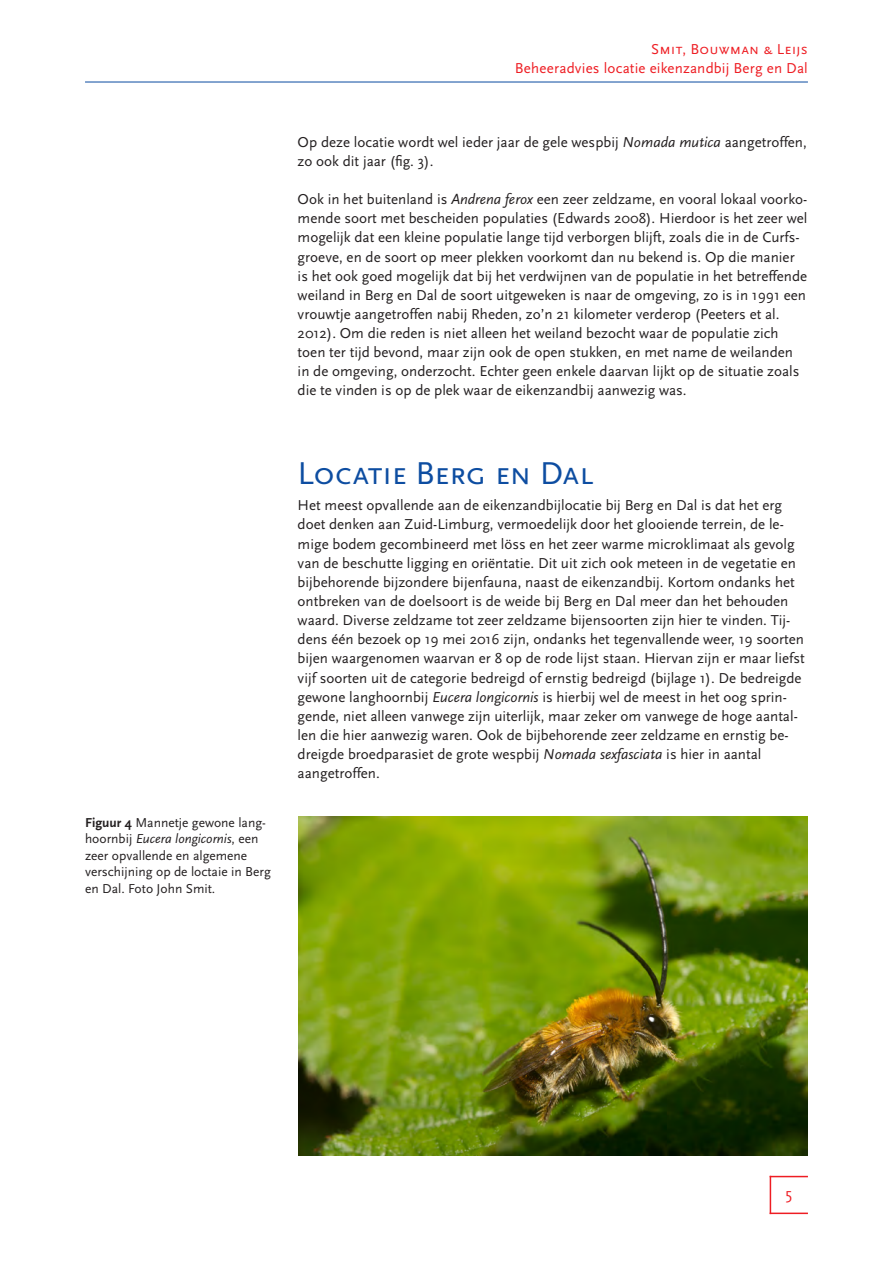
<style>
.page{position:relative;width:893px;height:1263px;background:#fff}
.page>*{position:absolute;margin:0;border:0;box-sizing:border-box;transform-origin:0 0}
.kop{font:33px "Scala Sans Caps";letter-spacing:-.02em;color:#0d4da1}
.t1{font:16.5px "Scala Sans";color:#ee1d23}
.t2{font:15px/19.2px "Scala Sans";color:#231f20}
.t3{font:15px "Scala Sans";letter-spacing:.01em;color:#ee1d23}
.t4{font:15px "Scala Sans Caps";letter-spacing:.01em;color:#ee1d23}
.bijschrift{font:13.5px/16.5px "Scala Sans";color:#231f20}
.s1{font-weight:700}
.s2{font-style:italic}
</style>
<div class="page">
<hr style="left:85px;top:81px;width:723px;height:2px;background:#0d4da1">
<hr style="left:770px;top:1176px;width:38px;height:1px;background:#ee1d23">
<hr style="left:770px;top:1212px;width:38px;height:2px;background:#ee1d23">
<hr style="left:770px;top:1176px;width:1px;height:38px;background:#ee1d23">
<img style="left:298px;top:816px;width:509px;height:340px">
<p class="bijschrift" style="left:85px;top:814px;width:187px"><span class="s1">Figuur 4</span> Mannetje gewone lang&shy;hoornbij <span class="s2">Eucera longicornis</span>, een zeer opvallende en algemene verschijning op de loctaie in Berg en Dal. Foto John Smit.</p>
<p class="t4" style="left:651px;top:41px;width:158px">Smit, Bouwman &amp; Leijs</p>
<p class="t3" style="left:515px;top:60px;width:295px">Beheeradvies locatie eikenzandbij Berg en Dal</p>
<p class="t2" style="left:298px;top:133px;width:511px">Op deze locatie wordt wel ieder jaar de gele wespbij <span class="s2">Nomada mutica</span> aangetroffen, zo ook dit jaar (fig. 3).</p>
<p class="t2" style="left:298px;top:190px;width:511px">Ook in het buitenland is <span class="s2">Andrena ferox</span> een zeer zeldzame, en vooral lokaal voorko&shy;mende soort met bescheiden populaties (Edwards 2008). Hierdoor is het zeer wel mogelijk dat een kleine populatie lange tijd verborgen blijft, zoals die in de Curfs&shy;groeve, en de soort op meer plekken voorkomt dan nu bekend is. Op die manier is het ook goed mogelijk dat bij het verdwijnen van de populatie in het betreffende weiland in Berg en Dal de soort uitgeweken is naar de omgeving, zo is in 1991 een vrouwtje aangetroffen nabij Rheden, zo’n 21 kilometer verderop (Peeters et al.<br>2012). Om die reden is niet alleen het weiland bezocht waar de populatie zich toen ter tijd bevond, maar zijn ook de open stukken, en met name de weilanden in de omgeving, onderzocht. Echter geen enkele daarvan lijkt op de situatie zoals die te vinden is op de plek waar de eikenzandbij aanwezig was.</p>
<p class="kop" style="left:298px;top:456px;width:297px">Locatie Berg en Dal</p>
<p class="t2" style="left:298px;top:496px;width:509px">Het meest opvallende aan de eikenzandbijlocatie bij Berg en Dal is dat het erg doet denken aan Zuid-Limburg, vermoedelijk door het glooiende terrein, de le&shy;mige bodem gecombineerd met löss en het zeer warme microklimaat als gevolg van de beschutte ligging en oriëntatie. Dit uit zich ook meteen in de vegetatie en bijbehorende bijzondere bijenfauna, naast de eikenzandbij. Kortom ondanks het ontbreken van de doelsoort is de weide bij Berg en Dal meer dan het behouden waard. Diverse zeldzame tot zeer zeldzame bijensoorten zijn hier te vinden. Tij&shy;dens één bezoek op 19 mei 2016 zijn, ondanks het tegenvallende weer, 19 soorten bijen waargenomen waarvan er 8 op de rode lijst staan. Hiervan zijn er maar liefst vijf soorten uit de categorie bedreigd of ernstig bedreigd (bijlage 1). De bedreigde gewone langhoornbij <span class="s2">Eucera longicornis</span> is hierbij wel de meest in het oog sprin&shy;gende, niet alleen vanwege zijn uiterlijk, maar zeker om vanwege de hoge aantal&shy;len die hier aanwezig waren. Ook de bijbehorende zeer zeldzame en ernstig be&shy;dreigde broedparasiet de grote wespbij <span class="s2">Nomada sexfasciata</span> is hier in aantal aangetroffen.</p>
<p class="t1" style="left:785px;top:1185px;width:8px">5</p>
</div>
